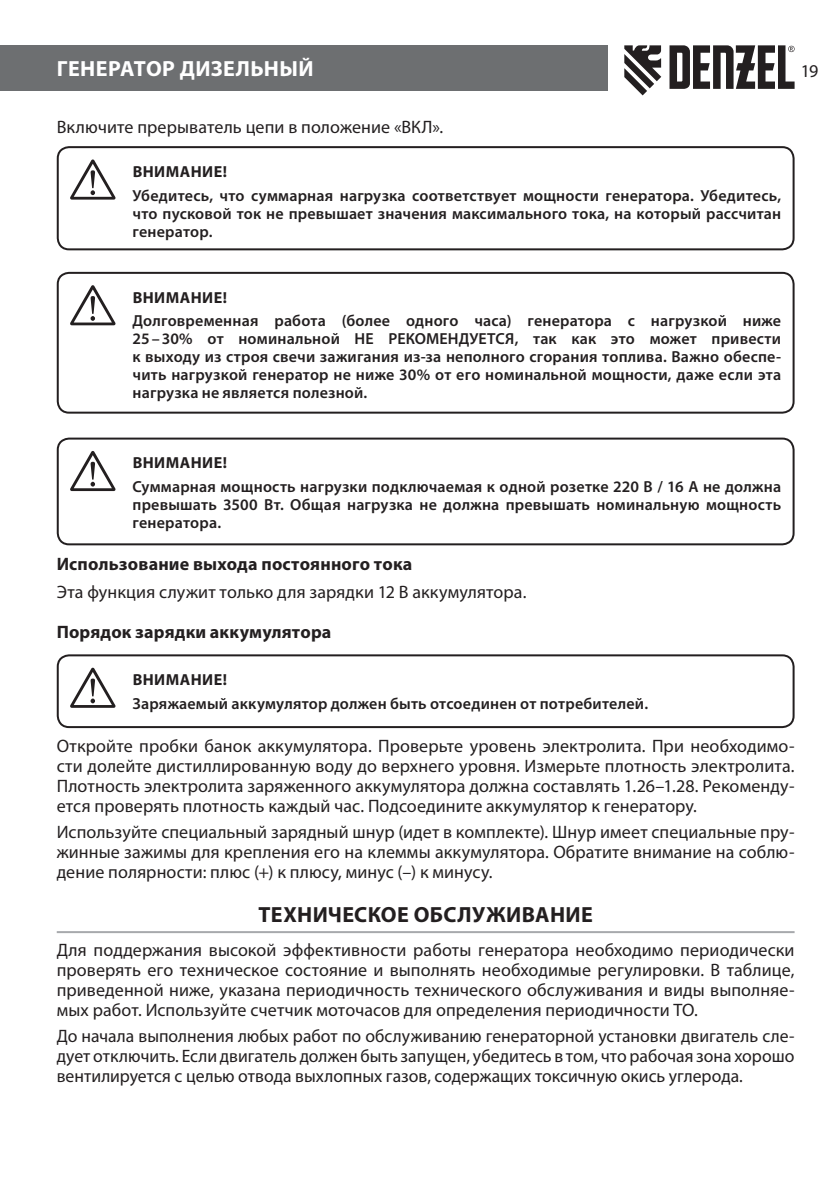
<style>
.page{position:relative;width:840px;height:1191px;background:#fff}
.page>*{position:absolute;margin:0;border:0;box-sizing:border-box;transform-origin:0 0}
.t1{font:700 22px "Myriad Pro";color:#231f20}
.t2{font:700 22px "Myriad Pro";letter-spacing:.015em;color:#fff}
.t3{font:18px/20px "Myriad Pro";letter-spacing:.005em;color:#231f20;text-align:justify}
.t4{font:700 18px "Myriad Pro";letter-spacing:.01em;color:#231f20}
.t5{font:600 16px/18px "Myriad Pro";letter-spacing:.01em;color:#231f20;text-align:justify}
.t6{font:700 16px "Myriad Pro";letter-spacing:.025em;color:#231f20}
</style>
<div class="page">
<div style="left:0;top:45px;width:607px;height:46px;background:#6d6f71"></div>
<svg style="left:624px;top:45px;width:37px;height:50px"></svg>
<svg style="left:669px;top:45px;width:125px;height:44px"></svg>
<hr style="left:57px;top:931px;width:737px;height:2px;background:#a7a9ac">
<svg style="left:70px;top:159px;width:45px;height:41px"></svg>
<div style="left:57px;top:146px;width:737px;height:104px;border:2px solid #231f20;border-radius:11px"></div>
<svg style="left:70px;top:285px;width:45px;height:40px"></svg>
<div style="left:57px;top:272px;width:737px;height:141px;border:2px solid #231f20;border-radius:11px"></div>
<svg style="left:70px;top:451px;width:45px;height:40px"></svg>
<div style="left:57px;top:437px;width:737px;height:108px;border:2px solid #231f20;border-radius:11px"></div>
<svg style="left:70px;top:667px;width:45px;height:41px"></svg>
<div style="left:57px;top:654px;width:737px;height:74px;border:2px solid #231f20;border-radius:11px"></div>
<p class="t2" style="left:57px;top:55px;width:258px">Генератор дизельный</p>
<p class="t3" style="left:800px;top:61px;width:19px">19</p>
<p class="t3" style="left:57px;top:116px;width:388px">Включите прерыватель цепи в положение «ВКЛ».</p>
<p class="t6" style="left:133px;top:161px;width:96px">ВНИМАНИЕ!</p>
<p class="t5" style="left:132px;top:186px;width:649px">Убедитесь, что суммарная нагрузка соответствует мощности генератора. Убедитесь, что пусковой ток не превышает значения максимального тока, на который рассчитан генератор.</p>
<p class="t6" style="left:133px;top:287px;width:96px">ВНИМАНИЕ!</p>
<p class="t5" style="left:132px;top:311px;width:649px">Долговременная работа (более одного часа) генератора с нагрузкой ниже 25–30% от номинальной НЕ РЕКОМЕНДУЕТСЯ, так как это может привести к выходу из строя свечи зажигания из-за неполного сгорания топлива. Важно обеспе&shy;чить нагрузкой генератор не ниже 30% от его номинальной мощности, даже если эта нагрузка не является полезной.</p>
<p class="t6" style="left:133px;top:452px;width:96px">ВНИМАНИЕ!</p>
<p class="t5" style="left:132px;top:477px;width:649px">Суммарная мощность нагрузки подключаемая к одной розетке 220 В / 16 А не должна превышать 3500 Вт. Общая нагрузка не должна превышать номинальную мощность генератора.</p>
<p class="t4" style="left:57px;top:552px;width:357px">Использование выхода постоянного тока</p>
<p class="t3" style="left:57px;top:582px;width:471px">Эта функция служит только для зарядки 12 В аккумулятора.</p>
<p class="t4" style="left:57px;top:620px;width:276px">Порядок зарядки аккумулятора</p>
<p class="t6" style="left:133px;top:669px;width:96px">ВНИМАНИЕ!</p>
<p class="t5" style="left:132px;top:694px;width:517px">Заряжаемый аккумулятор должен быть отсоединен от потребителей.</p>
<p class="t3" style="left:57px;top:736px;width:739px">Откройте пробки банок аккумулятора. Проверьте уровень электролита. При необходимо&shy;сти долейте дистиллированную воду до верхнего уровня. Измерьте плотность электролита.<br>Плотность электролита заряженного аккумулятора должна составлять 1.26–1.28. Рекоменду&shy;ется проверять плотность каждый час. Подсоедините аккумулятор к генератору.</p>
<p class="t3" style="left:57px;top:821px;width:739px">Используйте специальный зарядный шнур (идет в комплекте). Шнур имеет специальные пру&shy;жинные зажимы для крепления его на клеммы аккумулятора. Обратите внимание на соблю&shy;дение полярности: плюс (+) к плюсу, минус (–) к минусу.</p>
<p class="t1" style="left:258px;top:900px;width:27px">Техн</p>
<p class="t1" style="left:312px;top:900px;width:44px">ическое</p>
<p class="t1" style="left:413px;top:900px;width:17px">обслуж</p>
<p class="t1" style="left:506px;top:900px;width:30px">иван</p>
<p class="t1" style="left:565px;top:900px;width:26px">ие</p>
<p class="t3" style="left:57px;top:939px;width:739px">Для поддержания высокой эффективности работы генератора необходимо периодически проверять его техническое состояние и выполнять необходимые регулировки. В таблице, приведенной ниже, указана периодичность технического обслуживания и виды выполняе&shy;мых работ. Используйте счетчик моточасов для определения периодичности ТО.</p>
<p class="t3" style="left:57px;top:1025px;width:738px">До начала выполнения любых работ по обслуживанию генераторной установки двигатель сле&shy;дует отключить. Если двигатель должен быть запущен, убедитесь в том, что рабочая зона хорошо вентилируется с целью отвода выхлопных газов, содержащих токсичную окись углерода.</p>
</div>
